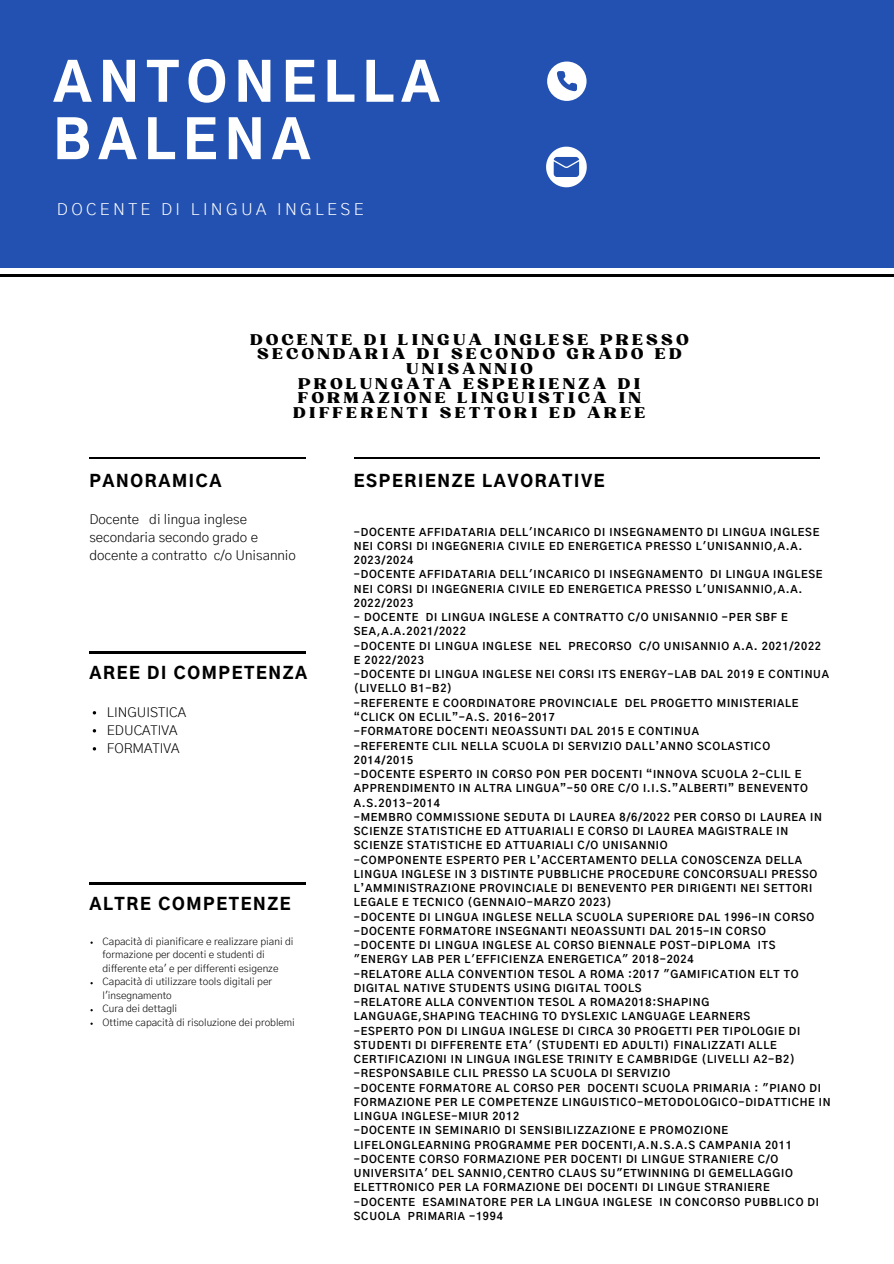
<style>
.page{position:relative;width:894px;height:1264px;background:#fff}
.page>*{position:absolute;margin:0;border:0;box-sizing:border-box;transform-origin:0 0}
.t1{font:900 52.35px/57.3px "Gothic A1";letter-spacing:.14em;color:#fff}
.t2{font:900 16.5px "Gothic A1";letter-spacing:.1em;color:#000}
.t3{font:300 16.5px "Gothic A1";letter-spacing:.205em;color:#fff}
.t4{font:15px/14.7px "Bugaki";letter-spacing:.205em;color:#000;text-align:center}
.t5{font:300 13.5px/18px "Gothic A1";color:#000}
.t6{font:700 10.5px/14.2px "Gothic A1";letter-spacing:.07em;color:#000}
.t7{font:300 10.2px/13.5px "Gothic A1";color:#000}
</style>
<div class="page">
<div style="left:0;top:0;width:893px;height:268px;background:#2251b2"></div>
<hr style="left:354px;top:457px;width:465px;height:2px;background:#000">
<hr style="left:0;top:274px;width:893px;height:2px;background:#000">
<hr style="left:89px;top:457px;width:217px;height:2px;background:#000">
<hr style="left:89px;top:882px;width:217px;height:2px;background:#000">
<hr style="left:89px;top:651px;width:217px;height:2px;background:#000">
<svg style="left:547px;top:62px;width:39px;height:39px"></svg>
<svg style="left:546px;top:147px;width:40px;height:40px"></svg>
<p class="t1" style="left:53px;top:58px;width:387px">ANTONELLA<br>BALENA</p>
<p class="t3" style="left:57px;top:202px;width:308px">DOCENTE DI LINGUA INGLESE</p>
<h3 class="t2" style="left:89px;top:473px;width:134px">PANORAMICA</h3>
<p class="t4" style="left:250px;top:333px;width:440px">DOCENTE DI LINGUA INGLESE PRESSO<br>SECONDARIA DI SECONDO GRADO ED<br>UNISANNIO<br>PROLUNGATA ESPERIENZA DI<br>FORMAZIONE LINGUISTICA IN<br>DIFFERENTI SETTORI ED AREE</p>
<h4 class="t2" style="left:354px;top:473px;width:252px">ESPERIENZE LAVORATIVE</h4>
<h2 class="t5" style="left:89px;top:511px;width:208px">Docente di lingua inglese secondaria secondo grado e docente a contratto c/o Unisannio</h2>
<h3 class="t2" style="left:89px;top:665px;width:219px">AREE DI COMPETENZA</h3>
<p class="t5" style="left:107px;top:703px;width:81px">LINGUISTICA</p>
<p class="t5" style="left:107px;top:721px;width:72px">EDUCATIVA</p>
<p class="t5" style="left:107px;top:739px;width:74px">FORMATIVA</p>
<h2 class="t2" style="left:89px;top:897px;width:203px">ALTRE COMPETENZE</h2>
<h2 class="t7" style="left:102px;top:935px;width:192px">Capacità di pianificare e realizzare piani di formazione per docenti e studenti di differente eta' e per differenti esigenze</h2>
<p class="t7" style="left:102px;top:975px;width:171px">Capacità di utilizzare tools digitali per l'insegnamento</p>
<p class="t7" style="left:102px;top:1002px;width:76px">Cura dei dettagli</p>
<p class="t7" style="left:102px;top:1016px;width:194px">Ottime capacità di risoluzione dei problemi</p>
<h1 class="t6" style="left:354px;top:525px;width:470px">-DOCENTE AFFIDATARIA DELL'INCARICO DI INSEGNAMENTO DI LINGUA INGLESE NEI CORSI DI INGEGNERIA CIVILE ED ENERGETICA PRESSO L'UNISANNIO,A.A.<br>2023/2024<br>-DOCENTE AFFIDATARIA DELL'INCARICO DI INSEGNAMENTO DI LINGUA INGLESE NEI CORSI DI INGEGNERIA CIVILE ED ENERGETICA PRESSO L'UNISANNIO,A.A.<br>2022/2023</h1>
<h1 class="t6" style="left:354px;top:611px;width:478px">- DOCENTE DI LINGUA INGLESE A CONTRATTO C/O UNISANNIO -PER SBF E SEA,A.A.2021/2022<br>-DOCENTE DI LINGUA INGLESE NEL PRECORSO C/O UNISANNIO A.A. 2021/2022<br>E 2022/2023<br>-DOCENTE DI LINGUA INGLESE NEI CORSI ITS ENERGY-LAB DAL 2019 E CONTINUA (LIVELLO B1-B2)<br>-REFERENTE E COORDINATORE PROVINCIALE DEL PROGETTO MINISTERIALE “CLICK ON ECLIL”-A.S. 2016-2017<br>-FORMATORE DOCENTI NEOASSUNTI DAL 2015 E CONTINUA<br>-REFERENTE CLIL NELLA SCUOLA DI SERVIZIO DALL’ANNO SCOLASTICO 2014/2015<br>-DOCENTE ESPERTO IN CORSO PON PER DOCENTI “INNOVA SCUOLA 2-CLIL E APPRENDIMENTO IN ALTRA LINGUA”-50 ORE C/O I.I.S.”ALBERTI” BENEVENTO A.S.2013-2014<br>-MEMBRO COMMISSIONE SEDUTA DI LAUREA 8/6/2022 PER CORSO DI LAUREA IN SCIENZE STATISTICHE ED ATTUARIALI E CORSO DI LAUREA MAGISTRALE IN SCIENZE STATISTICHE ED ATTUARIALI C/O UNISANNIO<br>-COMPONENTE ESPERTO PER L’ACCERTAMENTO DELLA CONOSCENZA DELLA LINGUA INGLESE IN 3 DISTINTE PUBBLICHE PROCEDURE CONCORSUALI PRESSO L’AMMINISTRAZIONE PROVINCIALE DI BENEVENTO PER DIRIGENTI NEI SETTORI LEGALE E TECNICO (GENNAIO-MARZO 2023)<br>-DOCENTE DI LINGUA INGLESE NELLA SCUOLA SUPERIORE DAL 1996-IN CORSO -DOCENTE FORMATORE INSEGNANTI NEOASSUNTI DAL 2015-IN CORSO<br>-DOCENTE DI LINGUA INGLESE AL CORSO BIENNALE POST-DIPLOMA ITS "ENERGY LAB PER L'EFFICIENZA ENERGETICA" 2018-2024<br>-RELATORE ALLA CONVENTION TESOL A ROMA :2017 "GAMIFICATION ELT TO DIGITAL NATIVE STUDENTS USING DIGITAL TOOLS<br>-RELATORE ALLA CONVENTION TESOL A ROMA2018:SHAPING LANGUAGE,SHAPING TEACHING TO DYSLEXIC LANGUAGE LEARNERS<br>-ESPERTO PON DI LINGUA INGLESE DI CIRCA 30 PROGETTI PER TIPOLOGIE DI STUDENTI DI DIFFERENTE ETA' (STUDENTI ED ADULTI) FINALIZZATI ALLE CERTIFICAZIONI IN LINGUA INGLESE TRINITY E CAMBRIDGE (LIVELLI A2-B2) -RESPONSABILE CLIL PRESSO LA SCUOLA DI SERVIZIO<br>-DOCENTE FORMATORE AL CORSO PER DOCENTI SCUOLA PRIMARIA : "PIANO DI FORMAZIONE PER LE COMPETENZE LINGUISTICO-METODOLOGICO-DIDATTICHE IN LINGUA INGLESE-MIUR 2012<br>-DOCENTE IN SEMINARIO DI SENSIBILIZZAZIONE E PROMOZIONE LIFELONGLEARNING PROGRAMME PER DOCENTI,A.N.S.A.S CAMPANIA 2011 -DOCENTE CORSO FORMAZIONE PER DOCENTI DI LINGUE STRANIERE C/O UNIVERSITA' DEL SANNIO,CENTRO CLAUS SU"ETWINNING DI GEMELLAGGIO ELETTRONICO PER LA FORMAZIONE DEI DOCENTI DI LINGUE STRANIERE -DOCENTE ESAMINATORE PER LA LINGUA INGLESE IN CONCORSO PUBBLICO DI SCUOLA PRIMARIA -1994</h1>
</div>
